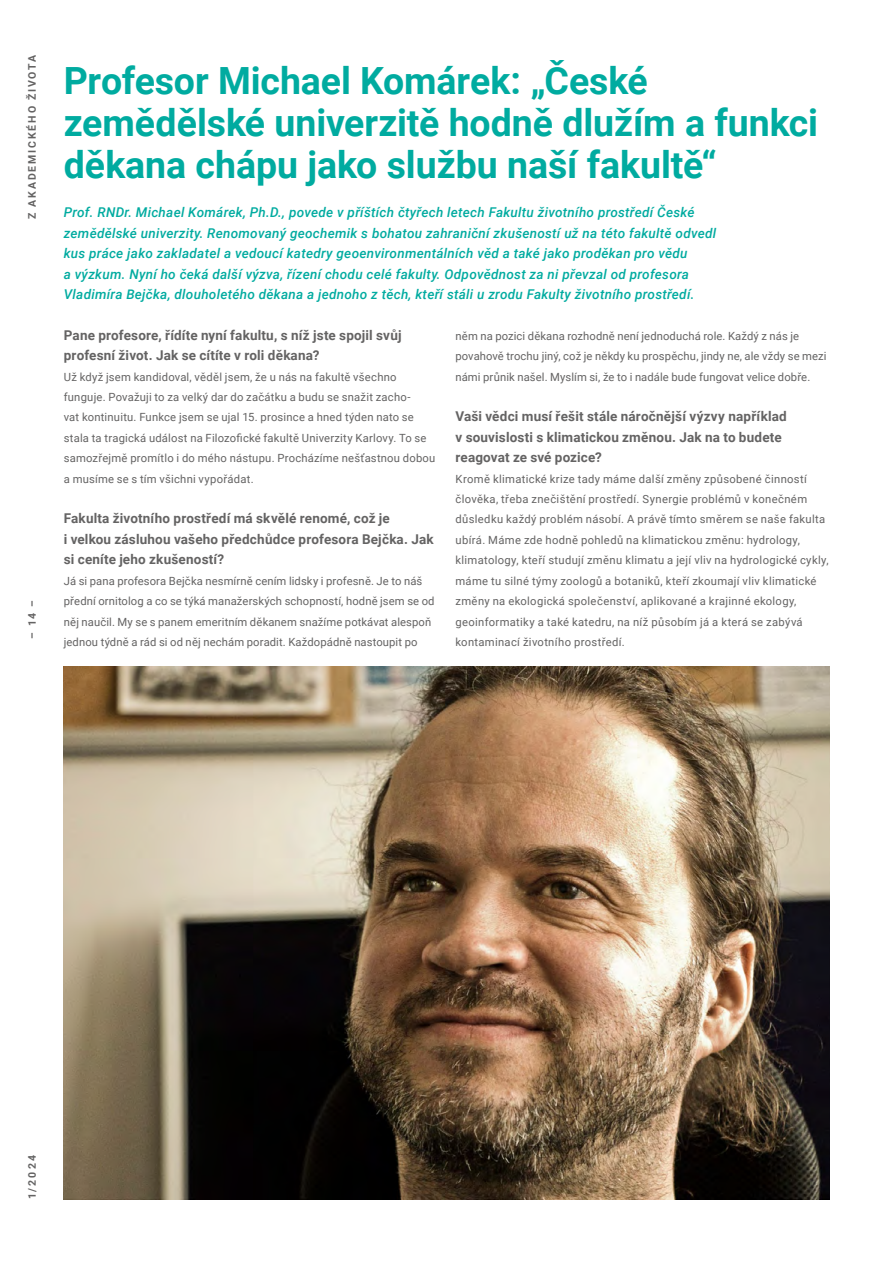
<style>
.page{position:relative;width:893px;height:1263px;background:#fff}
.page>*{position:absolute;margin:0;border:0;box-sizing:border-box;transform-origin:0 0}
.Nadpis{font:700 37.5px/42px "Roboto";letter-spacing:-.005em;color:#00aba0}
.Podnadpis{font:italic 500 13.5px/20.4px "Roboto";letter-spacing:.02em;color:#00aba0}
.Otazka_rozhovor{font:700 13.5px/20.4px "Roboto";letter-spacing:.01em;color:#646363}
.Text{font:11.25px/20.4px "Roboto";letter-spacing:.02em;color:#646363}
.Strankovani__info__orientace{font:700 10.5px "Roboto";letter-spacing:.18em;color:#646363}
</style>
<div class="page">
<img style="left:64px;top:666px;width:765px;height:533px">
<p class="Strankovani__info__orientace" style="left:25px;top:219px;width:166px;rotate:-90deg">Z AKADEMICKÉHO ŽIVOTA</p>
<p class="Nadpis" style="left:64px;top:58px;width:756px">Profesor Michael Komárek: „České zemědělské univerzitě hodně dlužím a funkci děkana chápu jako službu naší fakultě“</p>
<p class="Podnadpis" style="left:64px;top:202px;width:654px">Prof. RNDr. Michael Komárek, Ph.D., povede v příštích čtyřech letech Fakultu životního prostředí České zemědělské univerzity. Renomovaný geochemik s bohatou zahraniční zkušeností už na této fakultě odvedl kus práce jako zakladatel a vedoucí katedry geoenvironmentálních věd a také jako proděkan pro vědu<br>a výzkum. Nyní ho čeká další výzva, řízení chodu celé fakulty. Odpovědnost za ni převzal od profesora Vladimíra Bejčka, dlouholetého děkana a jednoho z těch, kteří stáli u zrodu Fakulty životního prostředí.</p>
<p class="Text" style="left:455px;top:325px;width:373px">něm na pozici děkana rozhodně není jednoduchá role. Každý z nás je povahově trochu jiný, což je někdy ku prospěchu, jindy ne, ale vždy se mezi námi průnik našel. Myslím si, že to i nadále bude fungovat velice dobře.</p>
<p class="Otazka_rozhovor" style="left:455px;top:406px;width:333px">Vaši vědci musí řešit stále náročnější výzvy například v souvislosti s klimatickou změnou. Jak na to budete reagovat ze své pozice?</p>
<p class="Text" style="left:455px;top:468px;width:375px">Kromě klimatické krize tady máme další změny způsobené činností člověka, třeba znečištění prostředí. Synergie problémů v konečném důsledku každý problém násobí. A právě tímto směrem se naše fakulta ubírá. Máme zde hodně pohledů na klimatickou změnu: hydrology, klimatology, kteří studují změnu klimatu a její vliv na hydrologické cykly, máme tu silné týmy zoologů a botaniků, kteří zkoumají vliv klimatické změny na ekologická společenství, aplikované a krajinné ekology, geoinformatiky a také katedru, na níž působím já a která se zabývá kontaminací životního prostředí.</p>
<p class="Otazka_rozhovor" style="left:64px;top:324px;width:339px">Pane profesore, řídíte nyní fakultu, s níž jste spojil svůj profesní život. Jak se cítíte v roli děkana?</p>
<p class="Text" style="left:64px;top:366px;width:373px">Už když jsem kandidoval, věděl jsem, že u nás na fakultě všechno funguje. Považuji to za velký dar do začátku a budu se snažit zacho-<br>vat kontinuitu. Funkce jsem se ujal 15. prosince a hned týden nato se stala ta tragická událost na Filozofické fakultě Univerzity Karlovy. To se samozřejmě promítlo i do mého nástupu. Procházíme nešťastnou dobou a musíme se s tím všichni vypořádat.</p>
<p class="Otazka_rozhovor" style="left:64px;top:508px;width:371px">Fakulta životního prostředí má skvělé renomé, což je<br>i velkou zásluhou vašeho předchůdce profesora Bejčka. Jak si ceníte jeho zkušeností?</p>
<p class="Text" style="left:64px;top:570px;width:372px">Já si pana profesora Bejčka nesmírně cením lidsky i profesně. Je to náš přední ornitolog a co se týká manažerských schopností, hodně jsem se od něj naučil. My se s panem emeritním děkanem snažíme potkávat alespoň jednou týdně a rád si od něj nechám poradit. Každopádně nastoupit po</p>
<p class="Strankovani__info__orientace" style="left:25px;top:639px;width:40px;rotate:-90deg">– 14 –</p>
<p class="Strankovani__info__orientace" style="left:25px;top:1199px;width:45px;rotate:-90deg">1/2024</p>
</div>
